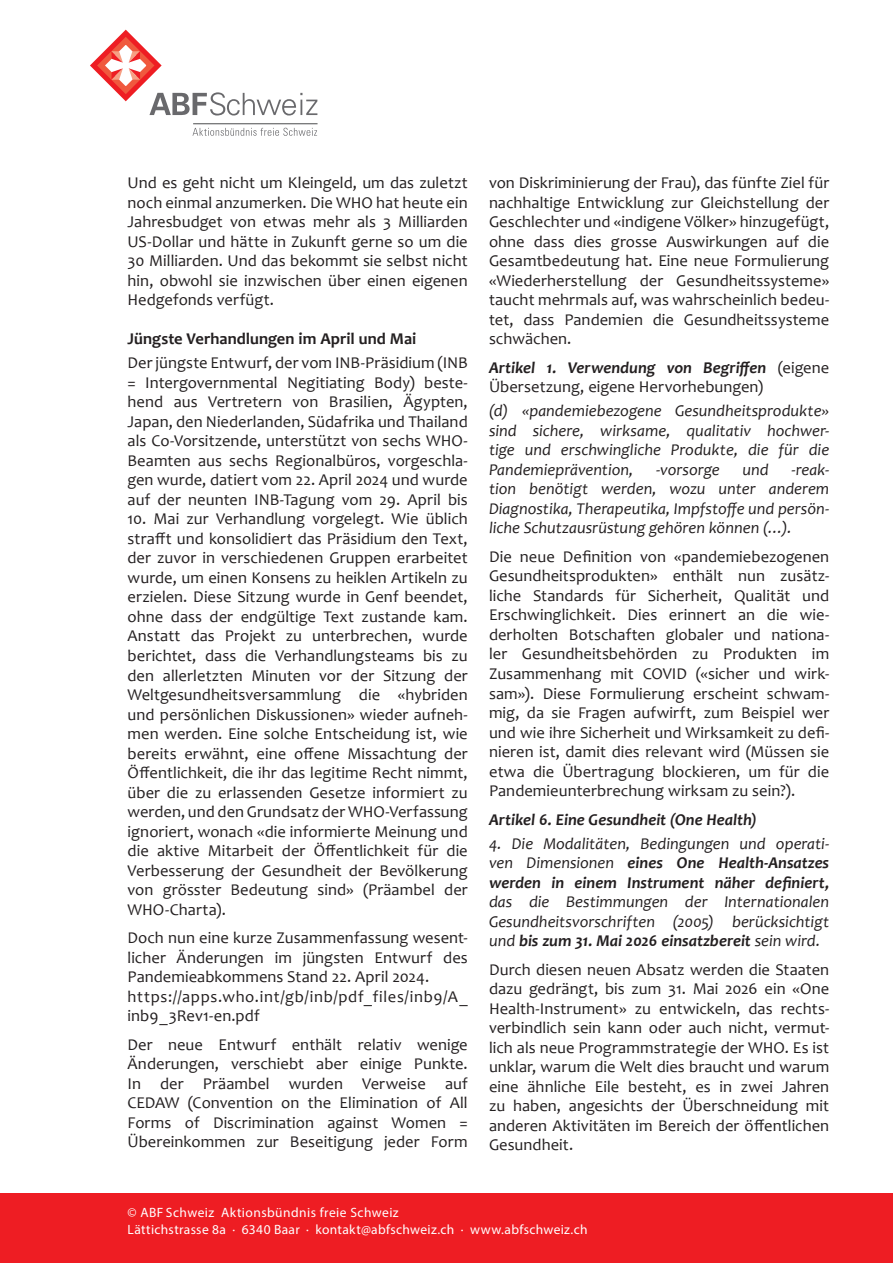
<style>
.page{position:relative;width:893px;height:1263px;background:#fff}
.page>*{position:absolute;margin:0;border:0;box-sizing:border-box;transform-origin:0 0}
.t1{font:16.5px/19.5px "Candara";letter-spacing:.005em;color:#231f20;text-align:justify}
.t2{font:italic 16.5px/19.5px "Candara";color:#231f20;text-align:justify}
.t3{font:16.5px/19.5px "Candara";letter-spacing:.04em;color:#231f20}
.t4{font:italic 700 16.5px "Candara";color:#231f20}
.t5{font:700 16.5px "Candara";color:#231f20}
.t6{font:13.5px "Myriad Pro";letter-spacing:.03em;color:#fff}
.s1{font-weight:700;font-style:italic}
.s2{font-weight:700}
</style>
<div class="page">
<div style="left:0;top:1193px;width:893px;height:70px;background:#ee1d23"></div>
<svg style="left:149px;top:92px;width:168px;height:23px"></svg>
<svg style="left:94px;top:33px;width:64px;height:65px"></svg>
<div style="left:91px;top:31px;width:70px;height:69px;border:5px solid #ee1d23;border-radius:50%"></div>
<svg style="left:101px;top:41px;width:49px;height:49px"></svg>
<div style="left:98px;top:38px;width:55px;height:55px;border:6px solid #f0593e;border-radius:50%"></div>
<svg style="left:129px;top:51px;width:11px;height:29px"></svg>
<svg style="left:111px;top:51px;width:12px;height:29px"></svg>
<svg style="left:192px;top:128px;width:125px;height:8px"></svg>
<hr style="left:194px;top:123px;width:123px;height:1px;background:#4b4c4d">
<p class="t1" style="left:128px;top:173px;width:342px">Und es geht nicht um Kleingeld, um das zuletzt noch einmal anzumerken. Die WHO hat heute ein Jahresbudget von etwas mehr als 3 Milliarden US-Dollar und hätte in Zukunft gerne so um die 30 Milliarden. Und das bekommt sie selbst nicht hin, obwohl sie inzwischen über einen eigenen Hedgefonds verfügt.</p>
<p class="t5" style="left:128px;top:329px;width:290px">Jüngste Verhandlungen im April und Mai</p>
<p class="t1" style="left:128px;top:353px;width:342px">Der jüngste Entwurf, der vom INB-Präsidium (INB = Intergovernmental Negitiating Body) beste&shy;hend aus Vertretern von Brasilien, Ägypten, Japan, den Niederlanden, Südafrika und Thailand als Co-Vorsitzende, unterstützt von sechs WHO-Beamten aus sechs Regionalbüros, vorgeschla&shy;gen wurde, datiert vom 22. April 2024 und wurde auf der neunten INB-Tagung vom 29. April bis</p>
<p class="t1" style="left:128px;top:509px;width:342px">10. Mai zur Verhandlung vorgelegt. Wie üblich strafft und konsolidiert das Präsidium den Text, der zuvor in verschiedenen Gruppen erarbeitet wurde, um einen Konsens zu heiklen Artikeln zu erzielen. Diese Sitzung wurde in Genf beendet, ohne dass der endgültige Text zustande kam.<br>Anstatt das Projekt zu unterbrechen, wurde berichtet, dass die Verhandlungsteams bis zu den allerletzten Minuten vor der Sitzung der Weltgesundheitsversammlung die «hybriden und persönlichen Diskussionen» wieder aufneh&shy;men werden. Eine solche Entscheidung ist, wie bereits erwähnt, eine offene Missachtung der Öffentlichkeit, die ihr das legitime Recht nimmt, über die zu erlassenden Gesetze informiert zu werden, und den Grundsatz der WHO-Verfassung ignoriert, wonach «die informierte Meinung und die aktive Mitarbeit der Öffentlichkeit für die Verbesserung der Gesundheit der Bevölkerung von grösster Bedeutung sind» (Präambel der WHO-Charta).</p>
<p class="t1" style="left:128px;top:928px;width:342px">Doch nun eine kurze Zusammenfassung wesent&shy;licher Änderungen im jüngsten Entwurf des Pandemieabkommens Stand 22. April 2024.</p>
<p class="t3" style="left:128px;top:986px;width:342px">https://apps.who.int/gb/inb/pdf_files/inb9/A_ inb9_3Rev1-en.pdf</p>
<p class="t1" style="left:128px;top:1034px;width:342px">Der neue Entwurf enthält relativ wenige Änderungen, verschiebt aber einige Punkte.<br>In der Präambel wurden Verweise auf CEDAW (Convention on the Elimination of All Forms of Discrimination against Women = Übereinkommen zur Beseitigung jeder Form</p>
<p class="t1" style="left:489px;top:173px;width:342px">von Diskriminierung der Frau), das fünfte Ziel für nachhaltige Entwicklung zur Gleichstellung der Geschlechter und «indigene Völker» hinzugefügt, ohne dass dies grosse Auswirkungen auf die Gesamtbedeutung hat. Eine neue Formulierung «Wiederherstellung der Gesundheitssysteme» taucht mehrmals auf, was wahrscheinlich bedeu&shy;tet, dass Pandemien die Gesundheitssysteme schwächen.</p>
<p class="t1" style="left:489px;top:358px;width:342px"><span class="s1">Artikel 1. Verwendung von Begriffen</span> (eigene<br>Übersetzung, eigene Hervorhebungen)</p>
<p class="t2" style="left:489px;top:401px;width:342px">(d) «pandemiebezogene Gesundheitsprodukte» sind sichere, wirksame, qualitativ hochwer&shy;tige und erschwingliche Produkte, die für die Pandemieprävention,</p>
<p class="t2" style="left:489px;top:460px;width:342px;text-indent:302px">-reak&shy;tion benötigt werden, wozu unter anderem Diagnostika, Therapeutika, Impfstoffe und persön&shy;liche Schutzausrüstung gehören können (…).</p>
<p class="t1" style="left:489px;top:547px;width:342px">Die neue Definition von «pandemiebezogenen Gesundheitsprodukten» enthält nun zusätz&shy;liche Standards für Sicherheit, Qualität und Erschwinglichkeit. Dies erinnert an die wie&shy;derholten Botschaften globaler und nationa&shy;ler Gesundheitsbehörden zu Produkten im Zusammenhang mit COVID («sicher und wirk&shy;sam»). Diese Formulierung erscheint schwam&shy;mig, da sie Fragen aufwirft, zum Beispiel wer und wie ihre Sicherheit und Wirksamkeit zu defi&shy;nieren ist, damit dies relevant wird (Müssen sie etwa die Übertragung blockieren, um für die Pandemieunterbrechung wirksam zu sein?).</p>
<p class="t4" style="left:489px;top:809px;width:269px">Artikel 6. Eine Gesundheit (One Health)</p>
<p class="t2" style="left:489px;top:833px;width:342px">4. Die Modalitäten, Bedingungen und operati&shy;ven Dimensionen <span class="s2">eines One Health-Ansatzes werden in einem Instrument näher definiert, </span>das die Bestimmungen der Internationalen Gesundheitsvorschriften (2005) berücksichtigt und <span class="s2">bis zum 31. Mai 2026 einsatzbereit</span> sein wird.</p>
<p class="t1" style="left:489px;top:959px;width:342px">Durch diesen neuen Absatz werden die Staaten dazu gedrängt, bis zum 31. Mai 2026 ein «One Health-Instrument» zu entwickeln, das rechts&shy;verbindlich sein kann oder auch nicht, vermut&shy;lich als neue Programmstrategie der WHO. Es ist unklar, warum die Welt dies braucht und warum eine ähnliche Eile besteht, es in zwei Jahren zu haben, angesichts der Überschneidung mit anderen Aktivitäten im Bereich der öffentlichen Gesundheit.</p>
<p class="t2" style="left:656px;top:460px;width:65px">-vorsorge</p>
<p class="t2" style="left:742px;top:460px;width:28px">und</p>
<p class="t6" style="left:128px;top:1204px;width:273px">© ABF Schweiz Aktionsbündnis freie Schweiz</p>
<p class="t6" style="left:128px;top:1221px;width:461px">Lättichstrasse 8a · 6340 Baar · kontakt@abfschweiz.ch · www.abfschweiz.ch</p>
</div>
